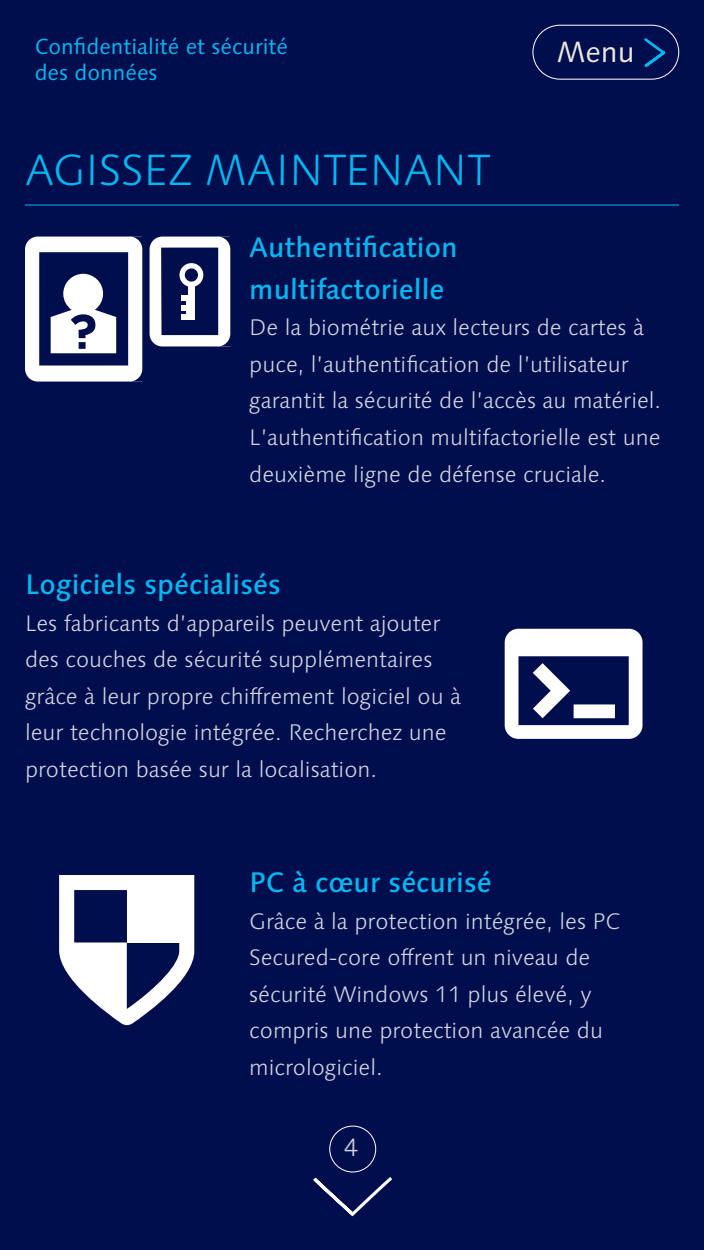
<style>
.page{position:relative;width:704px;height:1250px;background:#fff}
.page>*{position:absolute;margin:0;border:0;box-sizing:border-box;transform-origin:0 0}
.t1{font:300 43.75px "Syntax Next LT Pro";color:#00b7f1}
.t2{font:29.31px "Syntax Next LT Pro";color:#ede9de}
.t3{font:500 28.12px/42.2px "Syntax Next LT Pro";color:#00b7f1}
.t4{font:300 25px "Syntax Next LT Pro";color:#d4d6e1}
.t5{font:300 22.5px/36.6px "Syntax Next LT Pro";color:#d4d6e1}
.t6{font:21.88px/26.2px "Syntax Next LT Pro";color:#00b7f1}
</style>
<div class="page">
<div style="left:0;top:0;width:703px;height:1250px;background:#000e4e"></div>
<svg style="left:25px;top:237px;width:117px;height:145px"></svg>
<svg style="left:149px;top:237px;width:81px;height:109px"></svg>
<div style="left:188px;top:282px;width:6px;height:38px;background:#fff"></div>
<div style="left:181px;top:315px;width:10px;height:5px;background:#fff"></div>
<div style="left:181px;top:296px;width:10px;height:5px;background:#fff"></div>
<div style="left:181px;top:305px;width:10px;height:6px;background:#fff"></div>
<div style="left:186px;top:299px;width:8px;height:17px;background:#fff"></div>
<svg style="left:504px;top:629px;width:138px;height:110px"></svg>
<svg style="left:59px;top:875px;width:135px;height:150px"></svg>
<hr style="left:25px;top:205px;width:653px;height:1px;background:#00b7f1">
<svg style="left:313px;top:1177px;width:80px;height:40px"></svg>
<div style="left:329px;top:1126px;width:46px;height:46px;border:1px solid #fff;border-radius:50%"></div>
<div style="left:532px;top:25px;width:146px;height:54px;border:1px solid #fff;border-radius:27px"></div>
<svg style="left:644px;top:38px;width:22px;height:28px"></svg>
<p class="t6" style="left:35px;top:33px;width:255px">Confidentialité et sécurité des données</p>
<h1 class="t1" style="left:25px;top:144px;width:467px">AGISSEZ MAINTENANT</h1>
<h2 class="t2" style="left:556px;top:33px;width:79px">Menu</h2>
<p class="t3" style="left:249px;top:225px;width:210px">Authentification multifactorielle</p>
<p class="t5" style="left:249px;top:309px;width:413px">De la biométrie aux lecteurs de cartes à puce, l’authentification de l’utilisateur garantit la sécurité de l’accès au matériel.<br>L’authentification multifactorielle est une deuxième ligne de défense cruciale.</p>
<p class="t3" style="left:25px;top:563px;width:257px">Logiciels spécialisés</p>
<p class="t5" style="left:25px;top:605px;width:437px">Les fabricants d’appareils peuvent ajouter des couches de sécurité supplémentaires grâce à leur propre chiffrement logiciel ou à leur technologie intégrée. Recherchez une protection basée sur la localisation.</p>
<p class="t3" style="left:249px;top:861px;width:244px">PC à cœur sécurisé</p>
<p class="t5" style="left:249px;top:903px;width:372px">Grâce à la protection intégrée, les PC<br>Secured-core offrent un niveau de sécurité Windows 11 plus élevé, y compris une protection avancée du micrologiciel.</p>
<p class="t4" style="left:343px;top:1133px;width:16px">4</p>
</div>
